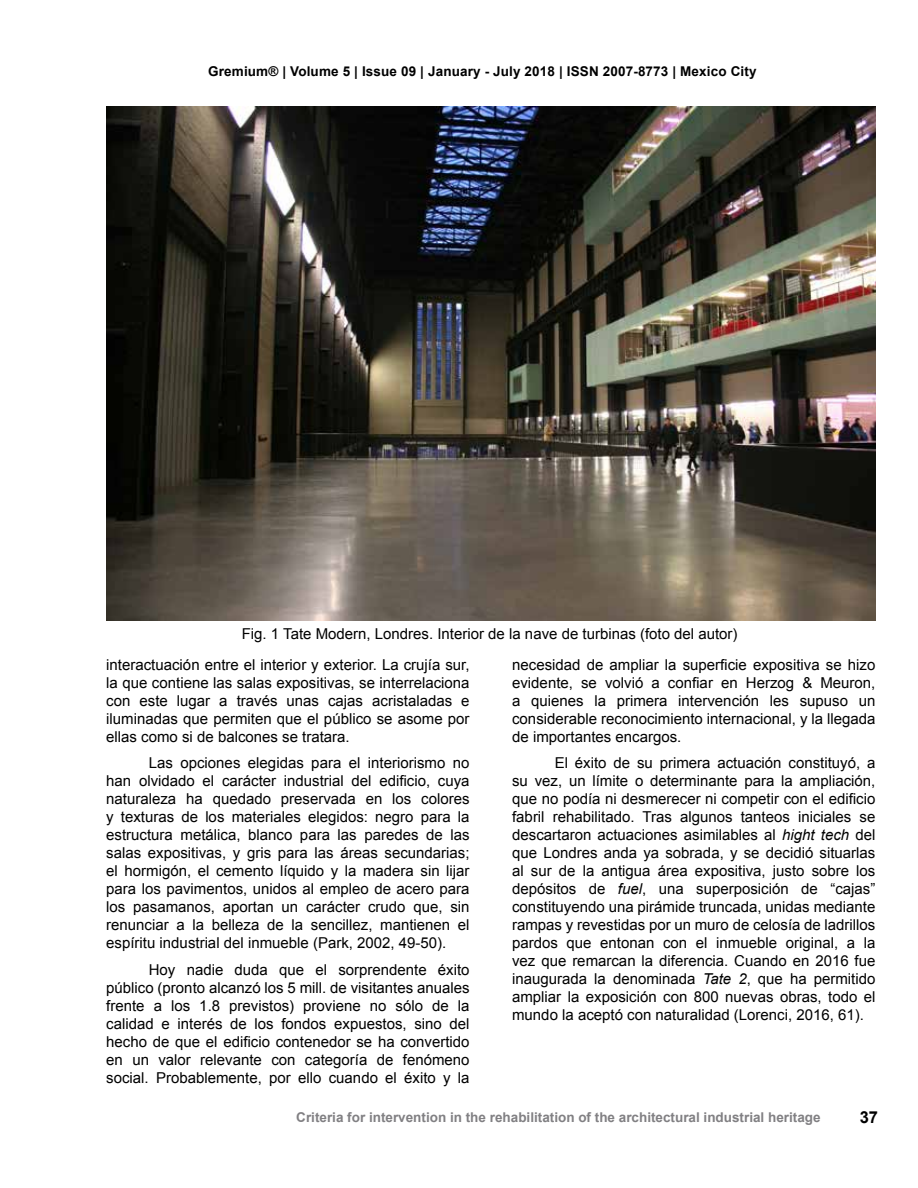
<style>
.page{position:relative;width:918px;height:1188px;background:#fff}
.page>*{position:absolute;margin:0;border:0;box-sizing:border-box;transform-origin:0 0}
.t1{font:700 16.5px "Arial";color:#000}
.t2{font:15px/18px "Arial";color:#000;text-align:justify}
.t3{font:700 13.5px "Arial";color:#818083}
.t4{font:700 13.5px "Arial";letter-spacing:.01em;color:#000}
.s1{font-style:italic}
</style>
<div class="page">
<img style="left:106px;top:106px;width:770px;height:515px">
<p class="t4" style="left:208px;top:62px;width:550px">Gremium® | Volume 5 | Issue 09 | January - July 2018 | ISSN 2007-8773 | Mexico City</p>
<p class="t2" style="left:242px;top:625px;width:497px">Fig. 1 Tate Modern, Londres. Interior de la nave de turbinas (foto del autor)</p>
<p class="t2" style="left:106px;top:656px;width:365px">interactuación entre el interior y exterior. La crujía sur, la que contiene las salas expositivas, se interrelaciona con este lugar a través unas cajas acristaladas e iluminadas que permiten que el público se asome por ellas como si de balcones se tratara.</p>
<p class="t2" style="left:106px;top:754px;width:365px;text-indent:43px">Las opciones elegidas para el interiorismo no han olvidado el carácter industrial del edificio, cuya naturaleza ha quedado preservada en los colores y texturas de los materiales elegidos: negro para la estructura metálica, blanco para las paredes de las salas expositivas, y gris para las áreas secundarias; el hormigón, el cemento líquido y la madera sin lijar para los pavimentos, unidos al empleo de acero para los pasamanos, aportan un carácter crudo que, sin renunciar a la belleza de la sencillez, mantienen el espíritu industrial del inmueble (Park, 2002, 49-50).</p>
<p class="t2" style="left:106px;top:961px;width:365px;text-indent:43px">Hoy nadie duda que el sorprendente éxito público (pronto alcanzó los 5 mill. de visitantes anuales frente a los 1.8 previstos) proviene no sólo de la calidad e interés de los fondos expuestos, sino del hecho de que el edificio contenedor se ha convertido en un valor relevante con categoría de fenómeno social. Probablemente, por ello cuando el éxito y la</p>
<p class="t2" style="left:512px;top:656px;width:365px">necesidad de ampliar la superficie expositiva se hizo evidente, se volvió a confiar en Herzog &amp; Meuron, a quienes la primera intervención les supuso un considerable reconocimiento internacional, y la llegada de importantes encargos.</p>
<p class="t2" style="left:512px;top:754px;width:365px;text-indent:43px">El éxito de su primera actuación constituyó, a su vez, un límite o determinante para la ampliación, que no podía ni desmerecer ni competir con el edificio fabril rehabilitado. Tras algunos tanteos iniciales se descartaron actuaciones asimilables al <span class="s1">hight tech</span> del que Londres anda ya sobrada, y se decidió situarlas al sur de la antigua área expositiva, justo sobre los depósitos de <span class="s1">fuel</span>, una superposición de “cajas” constituyendo una pirámide truncada, unidas mediante rampas y revestidas por un muro de celosía de ladrillos pardos que entonan con el inmueble original, a la vez que remarcan la diferencia. Cuando en 2016 fue inaugurada la denominada <span class="s1">Tate 2</span>, que ha permitido ampliar la exposición con 800 nuevas obras, todo el mundo la aceptó con naturalidad (Lorenci, 2016, 61).</p>
<p class="t3" style="left:296px;top:1108px;width:526px">Criteria for intervention in the rehabilitation of the architectural industrial heritage</p>
<p class="t1" style="left:860px;top:1106px;width:20px">37</p>
</div>
